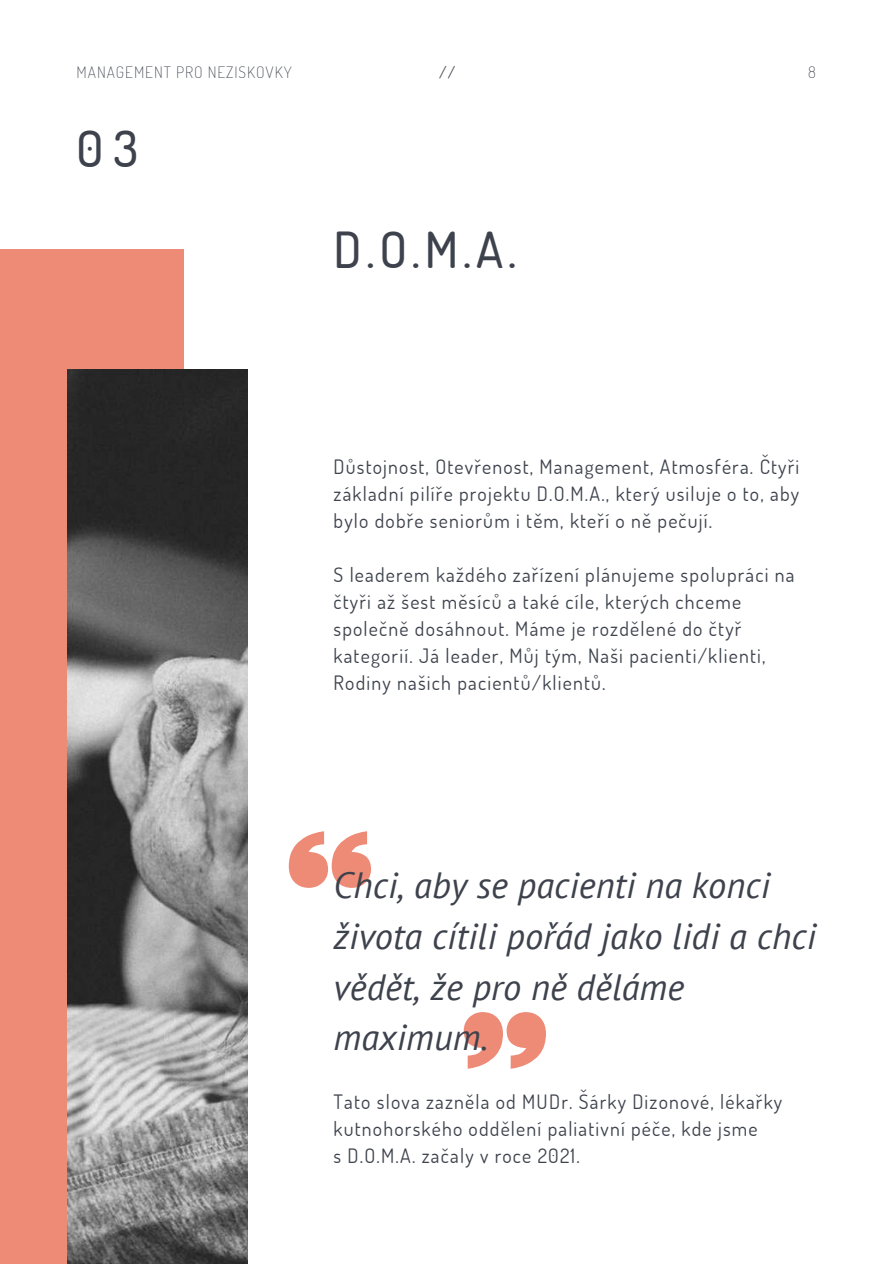
<style>
.page{position:relative;width:894px;height:1264px;background:#fff}
.page>*{position:absolute;margin:0;border:0;box-sizing:border-box;transform-origin:0 0}
.t1{font:500 49.65px "Dosis";color:#3d424c}
.t2{font:italic 36.45px/50.7px "PT Sans";color:#3d424c}
.t3{font:19.8px/27px "Dosis";letter-spacing:.06em;color:#3d424c}
.t4{font:200 15.75px "Dosis";letter-spacing:.06em;color:#3d424c}
.t5{font:15.75px "Dosis";color:#3d424c}
</style>
<div class="page">
<div style="left:0;top:249px;width:183px;height:1014px;background:#ee8b77"></div>
<img style="left:68px;top:370px;width:180px;height:893px">
<svg style="left:289px;top:831px;width:82px;height:56px"></svg>
<svg style="left:463px;top:1012px;width:83px;height:56px"></svg>
<p class="t4" style="left:77px;top:62px;width:216px">MANAGEMENT PRO NEZISKOVKY</p>
<p class="t5" style="left:439px;top:62px;width:17px">//</p>
<p class="t4" style="left:808px;top:62px;width:9px">8</p>
<h1 class="t1" style="left:77px;top:116px;width:63px">03</h1>
<h1 class="t1" style="left:333px;top:217px;width:184px">D.O.M.A.</h1>
<p class="t3" style="left:333px;top:452px;width:467px;text-align:justify">Důstojnost, Otevřenost, Management, Atmosféra. Čtyři základní pilíře projektu D.O.M.A., který usiluje o to, aby bylo dobře seniorům i těm, kteří o ně pečují.</p>
<p class="t3" style="left:333px;top:560px;width:462px">S leaderem každého zařízení plánujeme spolupráci na čtyři až šest měsíců a také cíle, kterých chceme společně dosáhnout. Máme je rozdělené do čtyř kategorií. Já leader, Můj tým, Naši pacienti/klienti, Rodiny našich pacientů/klientů.</p>
<h2 class="t2" style="left:333px;top:859px;width:484px">Chci, aby se pacienti na konci života cítili pořád jako lidi a chci vědět, že pro ně děláme maximum.</h2>
<p class="t3" style="left:333px;top:1087px;width:450px">Tato slova zazněla od MUDr. Šárky Dizonové, lékařky kutnohorského oddělení paliativní péče, kde jsme<br>s D.O.M.A. začaly v roce 2021.</p>
</div>
